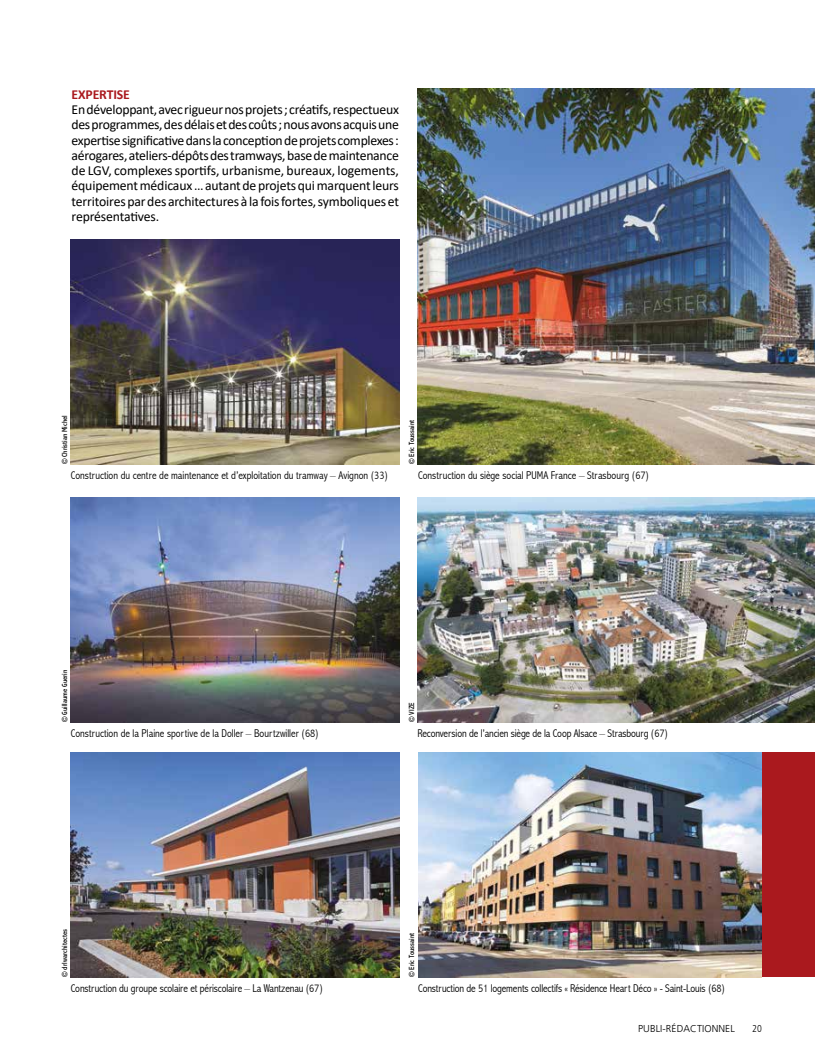
<style>
.page{position:relative;width:815px;height:1063px;background:#fff}
.page>*{position:absolute;margin:0;border:0;box-sizing:border-box;transform-origin:0 0}
.t1{font:13.75px/15.2px "Calibri";letter-spacing:-.01em;color:#000;text-align:justify}
.t2{font:700 13.75px "Calibri";letter-spacing:-.01em;color:#aa191e}
.t3{font:300 condensed 11.25px "Abadi";color:#000}
.t4{font:300 10px "Frutiger LT";letter-spacing:.01em;color:#000}
.t5{font:300 condensed 10px "Frutiger LT";color:#000}
.t6{font:condensed 7.5px "Abadi";color:#000}
</style>
<div class="page">
<div style="left:762px;top:752px;width:53px;height:225px;background:#aa191e"></div>
<img style="left:71px;top:239px;width:328px;height:225px">
<img style="left:71px;top:497px;width:328px;height:225px">
<img style="left:417px;top:89px;width:398px;height:375px">
<img style="left:417px;top:497px;width:398px;height:225px">
<img style="left:71px;top:752px;width:328px;height:225px">
<img style="left:418px;top:752px;width:344px;height:225px">
<p class="t2" style="left:72px;top:85px;width:60px">EXPERTISE</p>
<p class="t1" style="left:72px;top:102px;width:329px">En développant, avec rigueur nos projets ; créatifs, respectueux des programmes, des délais et des coûts ; nous avons acquis une expertise significative dans la conception de projets complexes : aérogares, ateliers-dépôts des tramways, base de maintenance de LGV, complexes sportifs, urbanisme, bureaux, logements, équipement médicaux … autant de projets qui marquent leurs territoires par des architectures à la fois fortes, symboliques et représentatives.</p>
<p class="t6" style="left:60px;top:464px;width:51px;rotate:-90deg">© Christian Michel</p>
<p class="t6" style="left:407px;top:464px;width:46px;rotate:-90deg">© Eric Toussaint</p>
<p class="t3" style="left:71px;top:469px;width:319px">Construction du centre de maintenance et d’exploitation du tramway – Avignon (33)</p>
<p class="t3" style="left:418px;top:469px;width:232px">Construction du siège social PUMA France – Strasbourg (67)</p>
<p class="t6" style="left:60px;top:722px;width:54px;rotate:-90deg">© Guillaume Guerin</p>
<p class="t3" style="left:71px;top:727px;width:249px">Construction de la Plaine sportive de la Doller – Bourtzwiller (68)</p>
<p class="t6" style="left:407px;top:722px;width:21px;rotate:-90deg">© VIZE</p>
<p class="t3" style="left:417px;top:727px;width:252px">Reconversion de l’ancien siège de la Coop Alsace – Strasbourg (67)</p>
<p class="t6" style="left:60px;top:977px;width:49px;rotate:-90deg">© drlwarchitectes</p>
<p class="t6" style="left:407px;top:977px;width:46px;rotate:-90deg">© Eric Toussaint</p>
<p class="t3" style="left:71px;top:982px;width:253px">Construction du groupe scolaire et périscolaire – La Wantzenau (67)</p>
<p class="t3" style="left:418px;top:982px;width:308px">Construction de 51 logements collectifs « Résidence Heart Déco » - Saint-Louis (68)</p>
<p class="t4" style="left:638px;top:1023px;width:98px">PUBLI-RÉDACTIONNEL</p>
<p class="t5" style="left:752px;top:1023px;width:11px">20</p>
</div>
